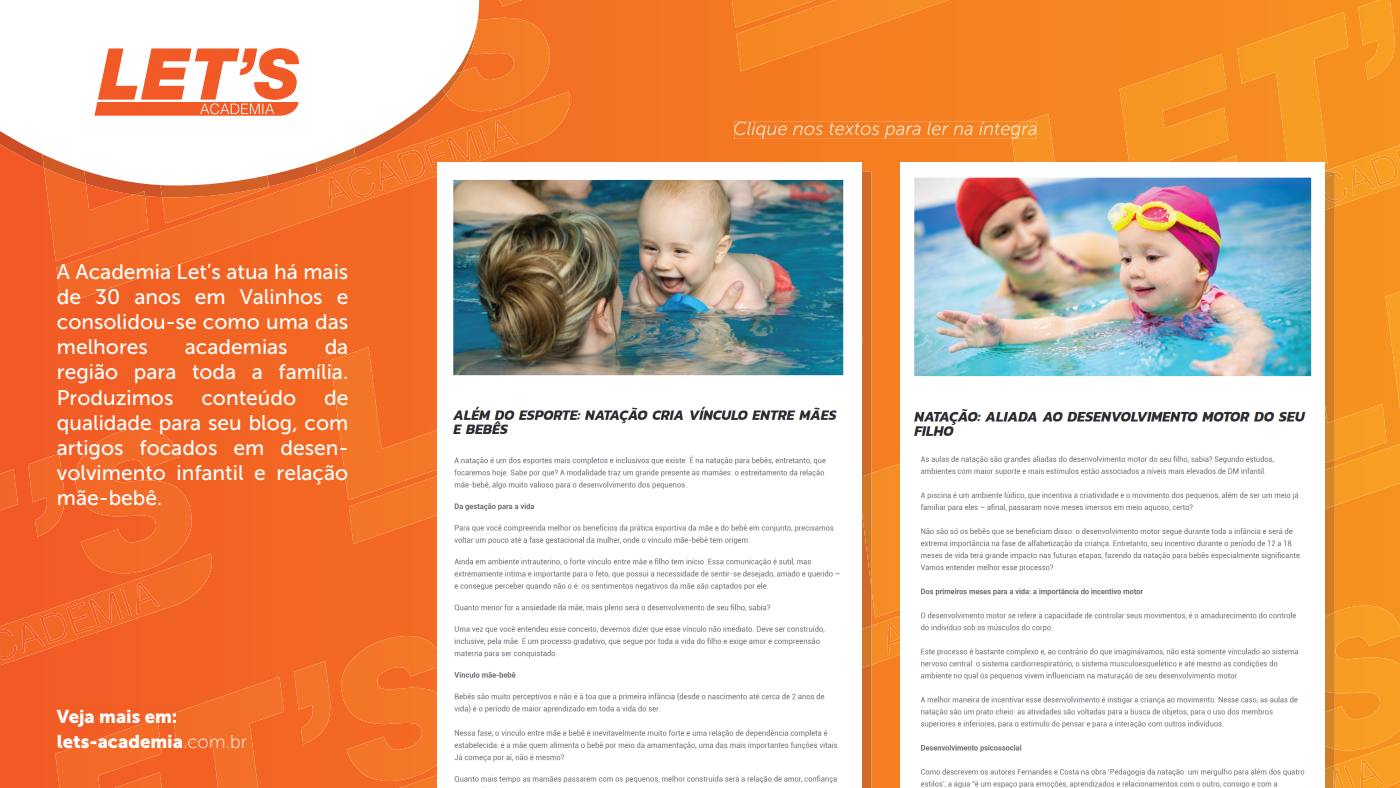
<style>
.page{position:relative;width:1400px;height:788px;background:#fff}
.page>*{position:absolute;margin:0;border:0;box-sizing:border-box;transform-origin:0 0}
.t1{font:21px/25.2px "Museo Sans 500";color:#fff;text-align:justify}
.t2{font:italic 18.55px "Museo Sans 300";color:#fff}
.t3{font:18.38px/24.9px "Museo Sans 900";color:#fff}
.s1{font-family:"Museo Sans 100"}
</style>
<div class="page">
<img style="left:0;top:0;width:1400px;height:788px">
<p class="t1" style="left:57px;top:259px;width:293px">A Academia Let’s atua há mais de 30 anos em Valinhos e consolidou-se como uma das melhores</p>
<p class="t1" style="left:57px;top:334px;width:293px;text-indent:268px">da região para toda a família.<br>Produzimos</p>
<p class="t1" style="left:185px;top:334px;width:104px">academias</p>
<p class="t1" style="left:57px;top:385px;width:293px;text-indent:267px">de qualidade para seu blog, com artigos focados em desen&shy;volvimento infantil e relação mãe-bebê.</p>
<p class="t1" style="left:201px;top:385px;width:96px">conteúdo</p>
<p class="t3" style="left:57px;top:703px;width:192px">Veja mais em: lets-academia<span class="s1">.com.br</span></p>
<p class="t2" style="left:733px;top:118px;width:306px">Clique nos textos para ler na íntegra</p>
</div>
